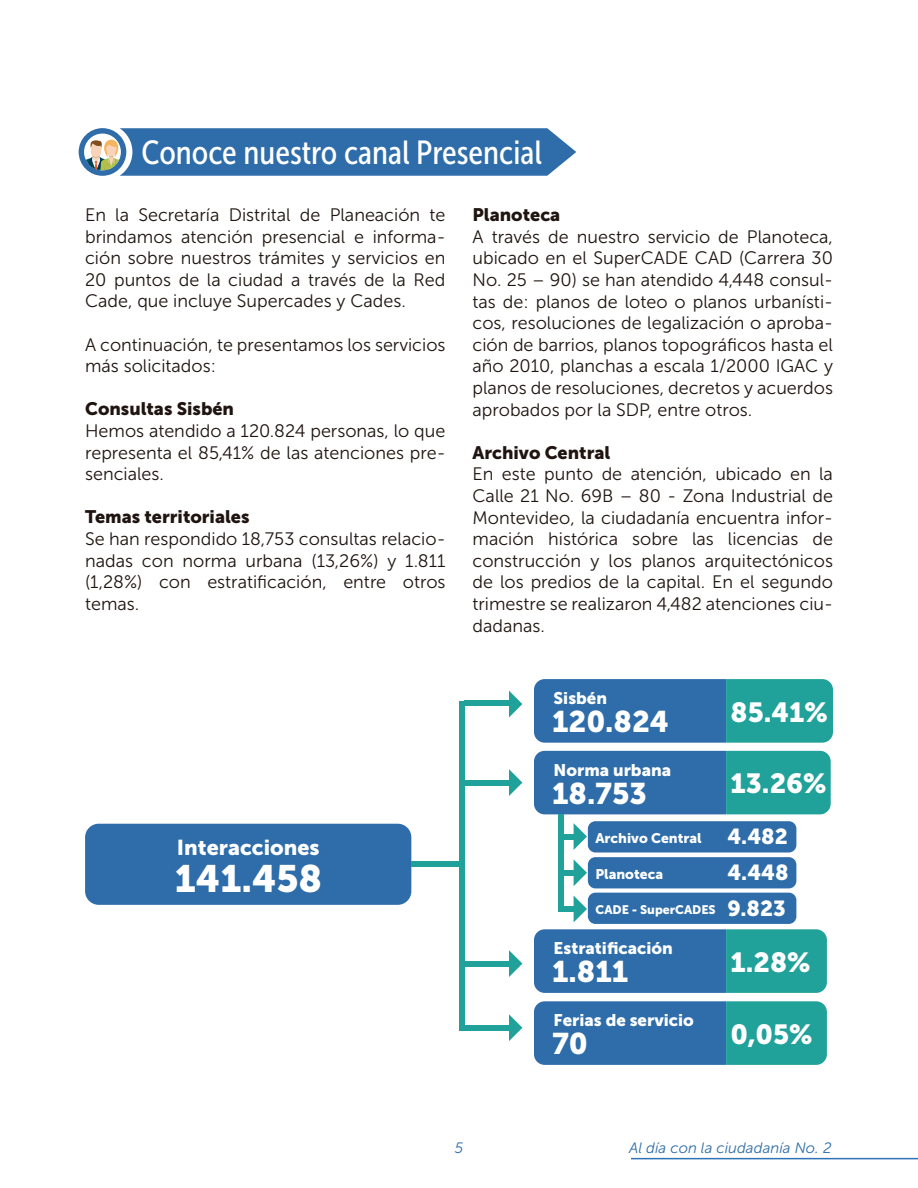
<style>
.page{position:relative;width:918px;height:1188px;background:#fff}
.page>*{position:absolute;margin:0;border:0;box-sizing:border-box;transform-origin:0 0}
.t1{font:37.95px "Museo Sans 900";color:#fff}
.t2{font:33.3px "Museo Sans Condensed 500";color:#fff}
.t3{font:29.7px "Museo Sans 900";color:#fff}
.t4{font:27.45px "Museo Sans 900";color:#fff}
.t5{font:21.6px "Museo Sans 900";color:#fff}
.t6{font:21.45px "Museo Sans 900";color:#fff}
.t7{font:18px/21.6px "Museo Sans 300";color:#1f1410;text-align:justify}
.t8{font:18px "Museo Sans 900";color:#1f1410}
.t9{font:16.8px "Museo Sans 900";color:#fff}
.t10{font:italic 15px "Museo Sans 300";color:#2e6da9}
.t11{font:13.8px "Museo Sans 900";color:#fff}
.t12{font:12.3px "Museo Sans 900";color:#fff}
.s1{font-size:21.6px}
</style>
<div class="page">
<div style="left:85px;top:824px;width:326px;height:81px;background:#2e6da9;border-radius:14px"></div>
<svg style="left:534px;top:679px;width:299px;height:64px;background:#2b81a5"></svg>
<svg style="left:534px;top:751px;width:297px;height:63px;background:#2a80a4"></svg>
<div style="left:588px;top:821px;width:208px;height:31px;background:#2e6da9;border-radius:8px"></div>
<svg style="left:534px;top:929px;width:293px;height:64px;background:#2b80a5"></svg>
<div style="left:588px;top:857px;width:208px;height:31px;background:#2e6da9;border-radius:8px"></div>
<div style="left:588px;top:893px;width:208px;height:31px;background:#2e6da9;border-radius:8px"></div>
<svg style="left:534px;top:1001px;width:293px;height:64px;background:#2b80a5"></svg>
<div style="left:459px;top:701px;width:5px;height:329px;background:#20a29b"></div>
<div style="left:464px;top:701px;width:45px;height:5px;background:#20a29b"></div>
<div style="left:464px;top:780px;width:45px;height:5px;background:#20a29b"></div>
<div style="left:411px;top:862px;width:53px;height:5px;background:#20a29b"></div>
<div style="left:464px;top:961px;width:45px;height:5px;background:#20a29b"></div>
<div style="left:464px;top:1025px;width:45px;height:5px;background:#20a29b"></div>
<svg style="left:509px;top:691px;width:13px;height:26px"></svg>
<svg style="left:509px;top:769px;width:13px;height:27px"></svg>
<svg style="left:509px;top:950px;width:13px;height:27px"></svg>
<svg style="left:509px;top:1014px;width:13px;height:27px"></svg>
<div style="left:558px;top:814px;width:5px;height:98px;background:#20a29b"></div>
<div style="left:563px;top:834px;width:11px;height:5px;background:#20a29b"></div>
<svg style="left:574px;top:823px;width:13px;height:27px"></svg>
<div style="left:563px;top:870px;width:11px;height:6px;background:#20a29b"></div>
<svg style="left:574px;top:860px;width:13px;height:26px"></svg>
<div style="left:563px;top:907px;width:11px;height:5px;background:#20a29b"></div>
<svg style="left:574px;top:896px;width:13px;height:26px"></svg>
<div style="left:79px;top:128px;width:47px;height:48px;background:#2e6da9;border-radius:50%"></div>
<svg style="left:84px;top:128px;width:492px;height:48px;background:#4179ae"></svg>
<hr style="left:631px;top:1158px;width:287px;height:1px;background:#2d73b5">
<h2 class="t2" style="left:142px;top:134px;width:402px">Conoce nuestro canal Presencial</h2>
<p class="t7" style="left:85px;top:204px;width:362px">En la Secretaría Distrital de Planeación te brindamos atención presencial e informa&shy;ción sobre nuestros trámites y servicios en 20 puntos de la ciudad a través de la Red Cade, que incluye Supercades y Cades.</p>
<p class="t7" style="left:85px;top:334px;width:362px">A continuación, te presentamos los servicios más solicitados:</p>
<p class="t8" style="left:85px;top:399px;width:150px">Consultas Sisbén</p>
<p class="t7" style="left:85px;top:420px;width:362px">Hemos atendido a 120.824 personas, lo que representa el 85,41% de las atenciones pre&shy;senciales.</p>
<p class="t8" style="left:85px;top:507px;width:166px">Temas territoriales</p>
<p class="t7" style="left:85px;top:528px;width:362px">Se han respondido 18,753 consultas relacio&shy;nadas con norma urbana (13,26%) y 1.811 (1,28%) con estratificación, entre otros temas.</p>
<p class="t6" style="left:177px;top:836px;width:144px">Interacciones</p>
<h1 class="t1" style="left:175px;top:857px;width:149px">141.458</h1>
<p class="t8" style="left:473px;top:205px;width:89px">Planoteca</p>
<p class="t7" style="left:473px;top:226px;width:362px">A través de nuestro servicio de Planoteca, ubicado en el SuperCADE CAD (Carrera 30<br>No. 25 – 90) se han atendido 4,448 consul&shy;tas de: planos de loteo o planos urbanísti&shy;cos, resoluciones de legalización o aproba&shy;ción de barrios, planos topográficos hasta el año 2010, planchas a escala 1/2000 IGAC y planos de resoluciones, decretos y acuerdos aprobados por la SDP, entre otros.</p>
<p class="t8" style="left:473px;top:442px;width:139px">Archivo Central</p>
<p class="t7" style="left:473px;top:464px;width:362px">En este punto de atención, ubicado en la Calle 21 No. 69B – 80 - Zona Industrial de Montevideo, la ciudadanía encuentra infor&shy;mación histórica sobre las licencias de construcción y los planos arquitectónicos de los predios de la capital. En el segundo trimestre se realizaron 4,482 atenciones ciu&shy;dadanas.</p>
<p class="t9" style="left:554px;top:689px;width:55px">Sisbén</p>
<h3 class="t3" style="left:552px;top:705px;width:119px">120.824</h3>
<h3 class="t4" style="left:731px;top:697px;width:99px">85.41%</h3>
<p class="t9" style="left:554px;top:760px;width:119px">Norma urbana</p>
<h3 class="t3" style="left:552px;top:777px;width:96px">18.753</h3>
<h3 class="t4" style="left:731px;top:768px;width:98px">13.26%</h3>
<p class="t11" style="left:595px;top:830px;width:194px">Archivo Central <span class="s1">4.482</span></p>
<p class="t11" style="left:595px;top:866px;width:69px">Planoteca</p>
<p class="t5" style="left:727px;top:860px;width:63px">4.448</p>
<p class="t12" style="left:595px;top:903px;width:192px">CADE - SuperCADES <span class="s1">9.823</span></p>
<p class="t9" style="left:554px;top:939px;width:121px">Estratificación</p>
<h3 class="t3" style="left:552px;top:955px;width:78px">1.811</h3>
<h3 class="t4" style="left:731px;top:947px;width:82px">1.28%</h3>
<p class="t9" style="left:554px;top:1011px;width:142px">Ferias de servicio</p>
<h3 class="t3" style="left:552px;top:1027px;width:37px">70</h3>
<h3 class="t4" style="left:731px;top:1019px;width:84px">0,05%</h3>
<p class="t10" style="left:455px;top:1139px;width:10px">5</p>
<p class="t10" style="left:629px;top:1139px;width:204px">Al día con la ciudadanía No. 2</p>
</div>
